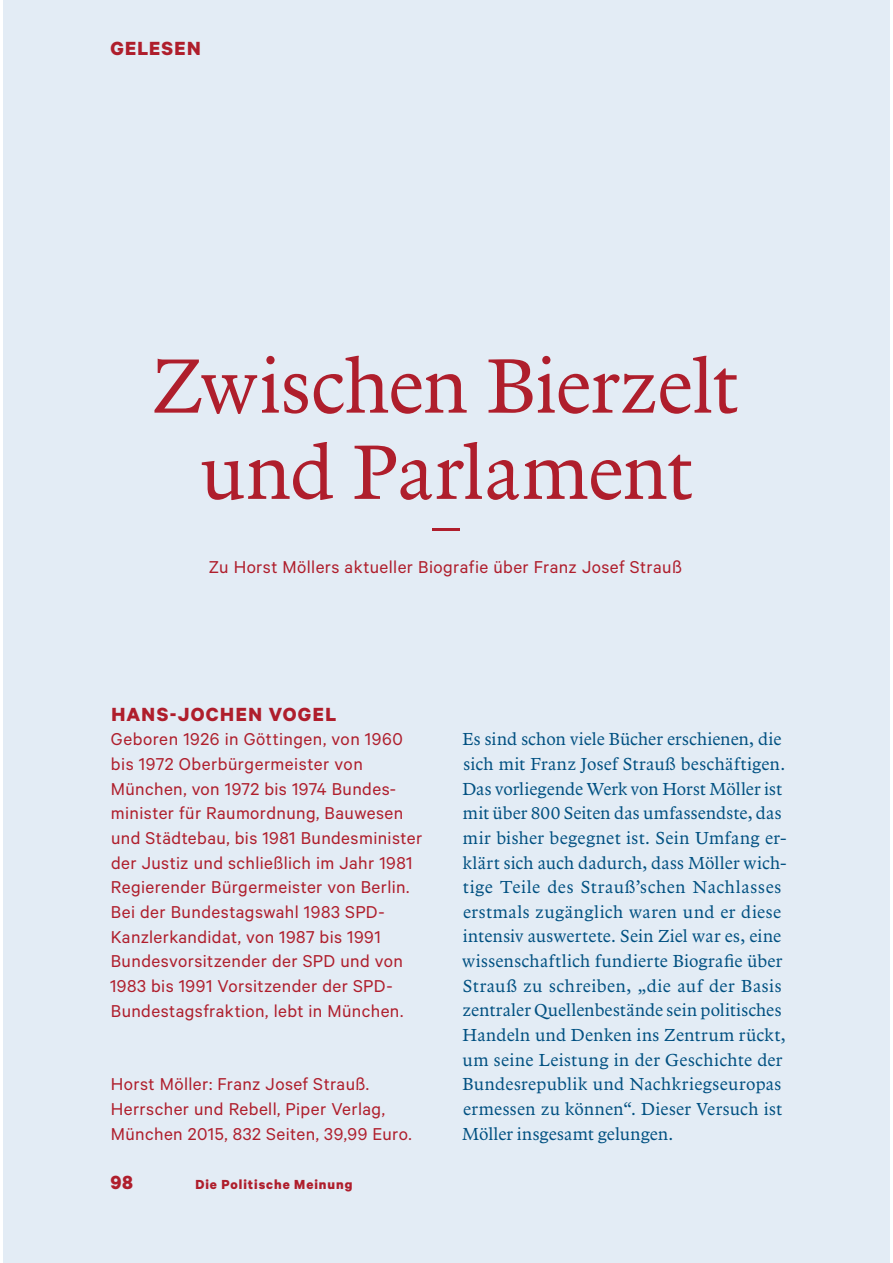
<style>
.page{position:relative;width:893px;height:1263px;background:#fff}
.page>*{position:absolute;margin:0;border:0;box-sizing:border-box;transform-origin:0 0}
.t1{font:79.65px/86.2px "Arbesco DT";letter-spacing:-.005em;color:#af1e2c;text-align:center}
.t2{font:700 21.45px "Calibre";letter-spacing:.06em;color:#af1e2c}
.t3{font:19.35px/24.6px "Calibre";letter-spacing:.02em;color:#af1e2c}
.t4{font:18px/24.6px "Arbesco DT";letter-spacing:.015em;color:#005081}
.t5{font:700 14.85px "Calibre";letter-spacing:.065em;color:#af1e2c}
</style>
<div class="page">
<div style="left:3px;top:0;width:887px;height:1263px;background:#e3ecf5"></div>
<hr style="left:432px;top:529px;width:28px;height:2px;background:#af1e2c">
<p class="t2" style="left:110px;top:41px;width:92px">GELESEN</p>
<h1 class="t1" style="left:152px;top:348px;width:588px">Zwischen Bierzelt und Parlament</h1>
<p class="t3" style="left:209px;top:556px;width:475px">Zu Horst Möllers aktueller Biografie über Franz Josef Strauß</p>
<p class="t2" style="left:111px;top:707px;width:227px">HANS-JOCHEN VOGEL</p>
<p class="t3" style="left:110px;top:728px;width:314px">Geboren 1926 in Göttingen, von 1960 bis 1972 Oberbürgermeister von München, von 1972 bis 1974 Bundes&shy;minister für Raumordnung, Bauwesen und Städtebau, bis 1981 Bundesminister der Justiz und schließlich im Jahr 1981<br>Regierender Bürgermeister von Berlin.<br>Bei der Bundestagswahl 1983 SPD-Kanzler kandidat, von 1987 bis 1991<br>Bundes vorsitzender der SPD und von 1983 bis 1991 Vorsitzender der SPD-Bundes tagsfraktion, lebt in München.</p>
<p class="t3" style="left:111px;top:1073px;width:302px">Horst Möller: Franz Josef Strauß.<br>Herrscher und Rebell, Piper Verlag,<br>München 2015, 832 Seiten, 39,99 Euro.</p>
<p class="t2" style="left:110px;top:1175px;width:24px">98</p>
<p class="t5" style="left:195px;top:1179px;width:158px">Die Politische Meinung</p>
<p class="t4" style="left:462px;top:728px;width:326px">Es sind schon viele Bücher erschienen, die sich mit Franz Josef Strauß beschäftigen.<br>Das vorliegende Werk von Horst Möller ist mit über 800 Seiten das umfassendste, das mir bisher begegnet ist. Sein Umfang er&shy;klärt sich auch dadurch, dass Möller wich&shy;tige Teile des Strauß’schen Nachlasses erstmals zugänglich waren und er diese intensiv auswertete. Sein Ziel war es, eine wissenschaftlich fundierte Biografie über Strauß zu schreiben, „die auf der Basis zentraler Quellenbestände sein politisches Handeln und Denken ins Zentrum rückt, um seine Leistung in der Geschichte der Bundesrepublik und Nachkriegseuropas ermessen zu können“. Dieser Versuch ist Möller insgesamt gelungen.</p>
</div>
